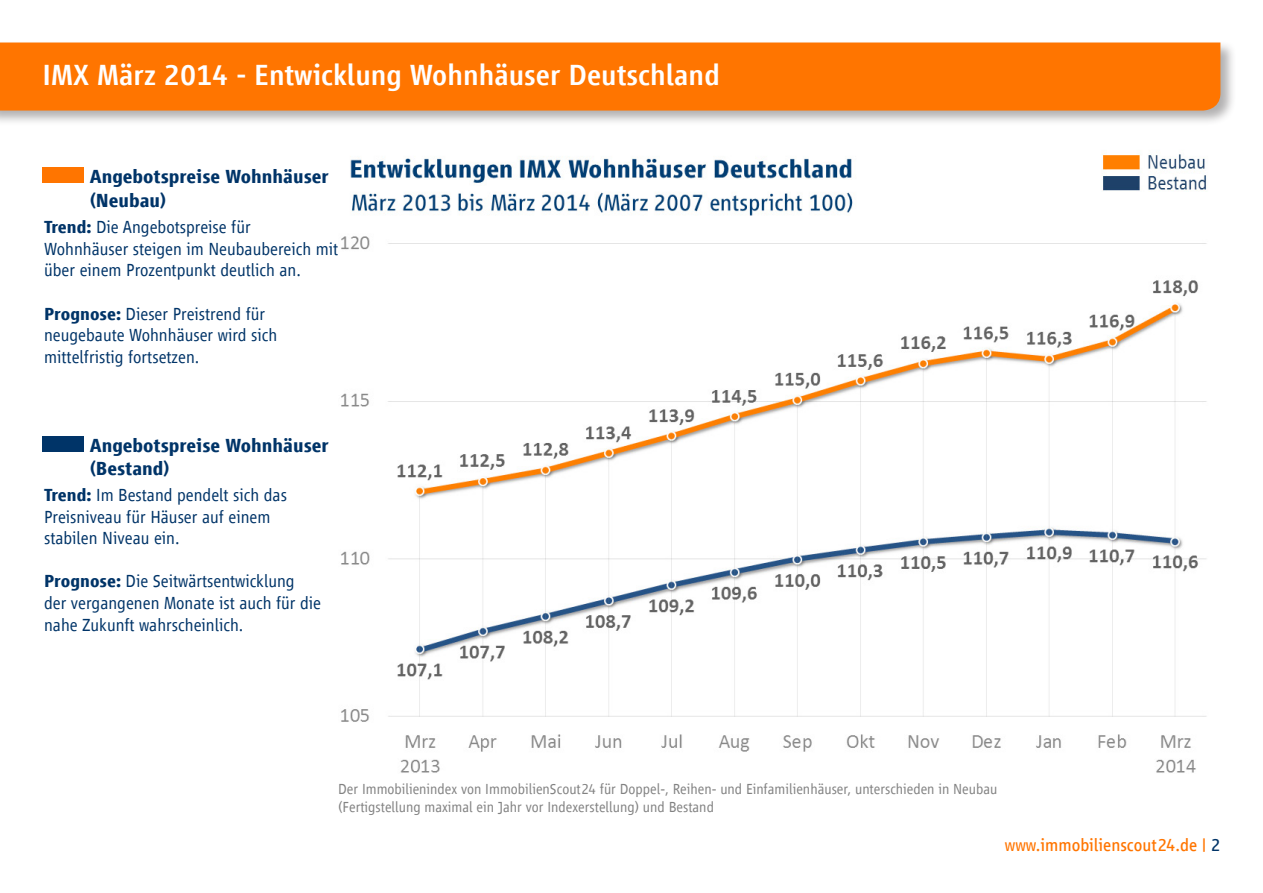
<style>
.page{position:relative;width:1263px;height:893px;background:#fff}
.page>*{position:absolute;margin:0;border:0;box-sizing:border-box;transform-origin:0 0}
.TitlePage{font:500 30px "Scout Vialog";color:#fff}
.t1{font:700 19.5px/23.4px "Scout Vialog";color:#003468}
.t2{font:300 18px/21.6px "Scout Vialog";color:#003468}
.t3{font:18px "Scout Vialog";color:#ff7500}
.t4{font:300 15px/18px "Scout Vialog";color:#828282}
.s1{font-weight:700}
.s2{color:#003468}
</style>
<div class="page">
<div style="left:0;top:40px;width:1236px;height:87px;background:#231f20;opacity:.35"></div>
<div style="left:0;top:43px;width:1220px;height:68px;background:#ff7500"></div>
<svg style="left:43px;top:167px;width:41px;height:16px"></svg>
<svg style="left:43px;top:436px;width:41px;height:16px"></svg>
<img style="left:341px;top:153px;width:866px;height:620px">
<p class="TitlePage" style="left:43px;top:59px;width:679px">IMX März 2014 - Entwicklung Wohnhäuser Deutschland</p>
<p class="t1" style="left:90px;top:165px;width:241px">Angebotspreise Wohnhäuser (Neubau)</p>
<p class="t2" style="left:44px;top:216px;width:296px"><span class="s1">Trend:</span> Die Angebotspreise für<br>Wohnhäuser steigen im Neubaubereich mit über einem Prozentpunkt deutlich an.</p>
<p class="t2" style="left:44px;top:303px;width:235px"><span class="s1">Prognose:</span> Dieser Preistrend für neugebaute Wohnhäuser wird sich mittelfristig fortsetzen.</p>
<p class="t1" style="left:90px;top:434px;width:241px">Angebotspreise Wohnhäuser (Bestand)</p>
<p class="t2" style="left:44px;top:484px;width:244px"><span class="s1">Trend:</span> Im Bestand pendelt sich das<br>Preisniveau für Häuser auf einem stabilen Niveau ein.</p>
<p class="t2" style="left:44px;top:571px;width:279px"><span class="s1">Prognose:</span> Die Seitwärtsentwicklung der vergangenen Monate ist auch für die nahe Zukunft wahrscheinlich.</p>
<p class="t4" style="left:338px;top:780px;width:661px">Der Immobilienindex von ImmobilienScout24 für Doppel-, Reihen- und Einfamilienhäuser, unterschieden in Neubau (Fertigstellung maximal ein Jahr vor Indexerstellung) und Bestand</p>
<p class="t3" style="left:1005px;top:835px;width:217px">www.immobilienscout24.de | <span class="s2">2</span></p>
</div>
